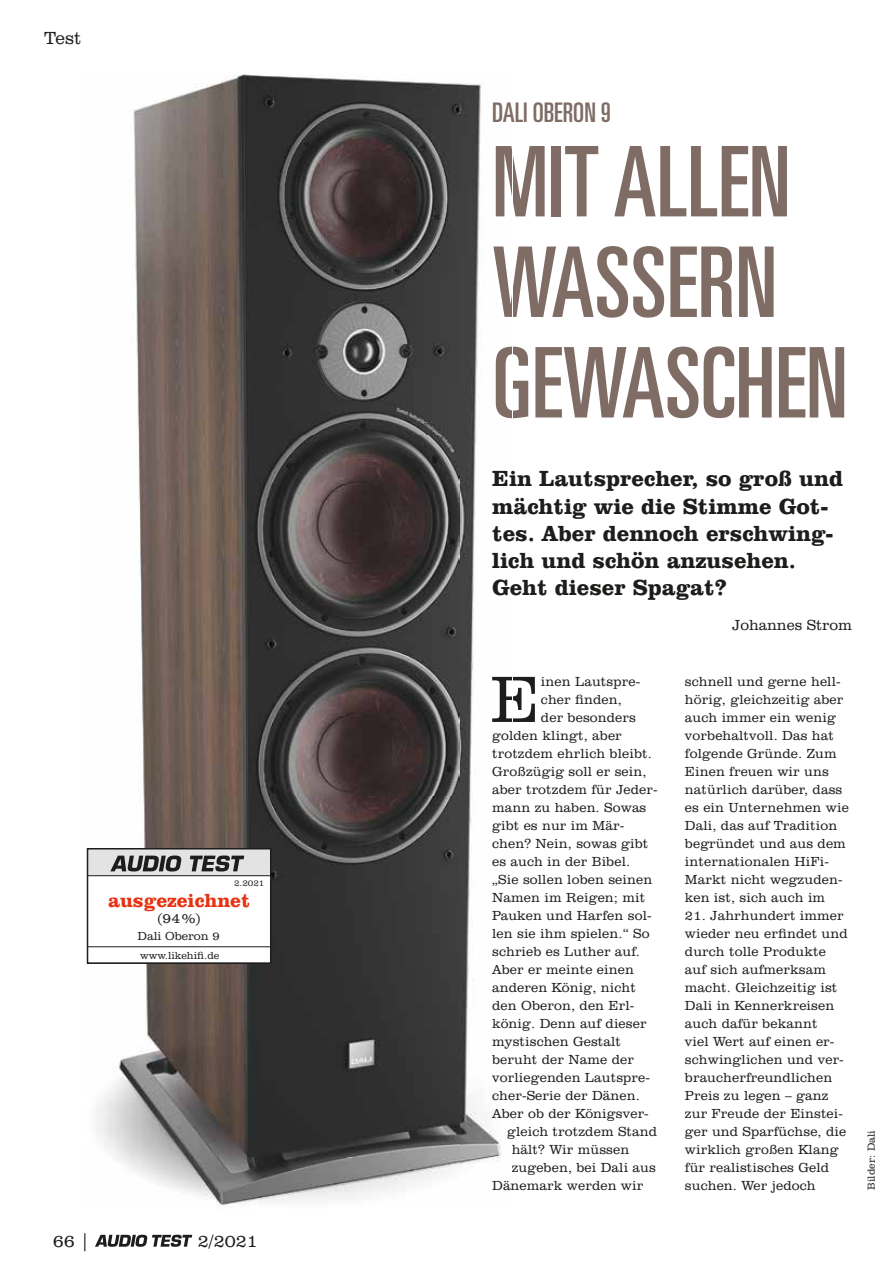
<style>
.page{position:relative;width:893px;height:1276px;background:#fff}
.page>*{position:absolute;margin:0;border:0;box-sizing:border-box;transform-origin:0 0}
.t1{font:97.5px/100.5px "Univers LT Pro Ult Cond";color:#7e6c65}
.t2{font:300 67.2px "Clarendon BT Pro";color:#1d1d1b}
.t3{font:27px "Univers LT Pro Ult Cond";color:#7e6c65}
.t4{font:800 22.5px/27px "Clarendon BT Pro";color:#1d1d1b}
.t5{font:800 19.5px "Clarendon BT Pro";color:#e63312}
.t6{font:300 18px "Clarendon BT Pro";color:#1d1d1b}
.t7{font:300 15px "Clarendon BT Pro";color:#1d1d1b}
.t8{font:300 14.25px "Clarendon BT Pro";color:#1d1d1b}
.t9{font:300 13.5px/18px "Clarendon BT Pro";letter-spacing:.01em;color:#1d1d1b}
.t10{font:300 12px "Clarendon BT Pro";color:#1d1d1b}
.t11{font:300 10.5px "Clarendon BT Pro";color:#1d1d1b}
.t12{font:300 9px "Clarendon BT Pro";color:#1d1d1b}
.s1{color:#1d1c1b}
</style>
<div class="page">
<svg style="left:95px;top:1234px;width:97px;height:12px"></svg>
<img style="left:96px;top:75px;width:416px;height:1132px">
<img style="left:492px;top:677px;width:20px;height:45px">
<img style="left:493px;top:731px;width:19px;height:12px">
<img style="left:492px;top:749px;width:20px;height:9px">
<img style="left:493px;top:766px;width:19px;height:13px">
<img style="left:493px;top:784px;width:19px;height:10px">
<img style="left:493px;top:802px;width:19px;height:10px">
<img style="left:493px;top:821px;width:19px;height:12px">
<img style="left:493px;top:838px;width:19px;height:13px">
<img style="left:493px;top:857px;width:19px;height:9px">
<img style="left:493px;top:874px;width:19px;height:12px">
<img style="left:493px;top:893px;width:19px;height:12px">
<img style="left:493px;top:910px;width:19px;height:10px">
<img style="left:492px;top:928px;width:20px;height:13px">
<img style="left:493px;top:946px;width:19px;height:10px">
<img style="left:492px;top:965px;width:20px;height:9px">
<img style="left:493px;top:983px;width:19px;height:12px">
<img style="left:493px;top:1000px;width:19px;height:12px">
<img style="left:492px;top:1018px;width:20px;height:13px">
<img style="left:493px;top:1036px;width:19px;height:13px">
<img style="left:492px;top:1055px;width:20px;height:9px">
<img style="left:492px;top:1073px;width:20px;height:12px">
<img style="left:493px;top:1090px;width:19px;height:10px">
<img style="left:492px;top:1109px;width:20px;height:12px">
<svg style="left:508px;top:1126px;width:4px;height:13px"></svg>
<img style="left:493px;top:1181px;width:19px;height:9px">
<img style="left:496px;top:146px;width:16px;height:70px">
<img style="left:493px;top:317px;width:19px;height:1px">
<img style="left:493px;top:246px;width:19px;height:71px">
<img style="left:496px;top:346px;width:16px;height:1px">
<img style="left:496px;top:347px;width:16px;height:71px">
<img style="left:493px;top:471px;width:19px;height:20px">
<img style="left:493px;top:497px;width:19px;height:21px">
<img style="left:493px;top:525px;width:19px;height:20px">
<img style="left:492px;top:551px;width:20px;height:17px">
<img style="left:493px;top:579px;width:19px;height:20px">
<img style="left:493px;top:102px;width:19px;height:20px">
<div style="left:88px;top:848px;width:183px;height:115px;background:#fff"></div>
<svg style="left:90px;top:946px;width:178px;height:2px"></svg>
<div style="left:87px;top:848px;width:184px;height:116px;border:2px solid #1d1d1b"></div>
<svg style="left:88px;top:848px;width:183px;height:28px;background:#a4a4a3"></svg>
<h3 class="t6" style="left:44px;top:27px;width:39px">Test</h3>
<p class="t12" style="left:234px;top:876px;width:32px">2.2021</p>
<h3 class="t5" style="left:108px;top:887px;width:144px">ausgezeichnet</h3>
<p class="t8" style="left:158px;top:909px;width:45px">(94 %)</p>
<p class="t10" style="left:138px;top:928px;width:84px">Dali Oberon 9</p>
<p class="t11" style="left:140px;top:949px;width:81px">www.likehifi.de</p>
<h3 class="t6" style="left:53px;top:1229px;width:38px">66 |</h3>
<h3 class="t6" style="left:198px;top:1229px;width:62px">2/2021</h3>
<h3 class="t3" style="left:492px;top:94px;width:120px">DALI OBERON 9</h3>
<h1 class="t1" style="left:492px;top:126px;width:357px">MIT ALLEN<br>WASSERN<br>GEWASCHEN</h1>
<h3 class="t4" style="left:492px;top:465px;width:352px">Ein Lautsprecher, so groß und mächtig wie die Stimme Got&shy;tes. Aber dennoch erschwing&shy;lich und schön anzusehen.<br>Geht dieser Spagat?</h3>
<p class="t7" style="left:732px;top:615px;width:121px">Johannes Strom</p>
<h2 class="t2" style="left:490px;top:656px;width:52px">E</h2>
<p class="t9" style="left:541px;top:672px;width:101px">inen Lautspre-</p>
<p class="t9" style="left:541px;top:690px;width:82px">cher finden,</p>
<p class="t9" style="left:541px;top:708px;width:96px">der besonders</p>
<p class="t9" style="left:492px;top:726px;width:131px">golden klingt, aber</p>
<p class="t9" style="left:492px;top:744px;width:161px">trotzdem ehrlich bleibt.</p>
<p class="t9" style="left:492px;top:762px;width:156px">Großzügig soll er sein,</p>
<p class="t9" style="left:492px;top:780px;width:167px">aber trotzdem für Jeder-</p>
<p class="t9" style="left:492px;top:798px;width:156px">mann zu haben. Sowas</p>
<p class="t9" style="left:492px;top:816px;width:133px">gibt es nur im Mär-</p>
<p class="t9" style="left:492px;top:834px;width:158px">chen? Nein, sowas gibt</p>
<p class="t9" style="left:492px;top:852px;width:140px">es auch in der Bibel.</p>
<p class="t9" style="left:492px;top:870px;width:162px">„Sie sollen loben seinen</p>
<p class="t9" style="left:492px;top:888px;width:155px">Namen im Reigen; mit</p>
<p class="t9" style="left:492px;top:906px;width:161px">Pauken und Harfen sol-</p>
<p class="t9" style="left:492px;top:924px;width:159px">len sie ihm spielen.“ So</p>
<p class="t9" style="left:492px;top:942px;width:149px">schrieb es Luther auf.</p>
<p class="t9" style="left:492px;top:960px;width:143px">Aber er meinte einen</p>
<p class="t9" style="left:492px;top:978px;width:145px">anderen König, nicht</p>
<p class="t9" style="left:492px;top:996px;width:144px">den Oberon, den Erl-</p>
<p class="t9" style="left:492px;top:1014px;width:156px">könig. Denn auf dieser</p>
<p class="t9" style="left:492px;top:1032px;width:130px">mystischen Gestalt</p>
<p class="t9" style="left:492px;top:1050px;width:143px">beruht der Name der</p>
<p class="t9" style="left:492px;top:1068px;width:159px">vorliegenden Lautspre-</p>
<p class="t9" style="left:492px;top:1086px;width:149px">cher-Serie der Dänen.</p>
<p class="t9" style="left:492px;top:1104px;width:158px"><span class="s1">Ab</span>er ob der Königsver-</p>
<p class="t9" style="left:507px;top:1122px;width:151px">gleich trotzdem Stand</p>
<p class="t9" style="left:512px;top:1140px;width:119px">hält? Wir müssen</p>
<p class="t9" style="left:512px;top:1158px;width:146px">zugeben, bei Dali aus</p>
<p class="t9" style="left:492px;top:1176px;width:153px">Dänemark werden wir</p>
<p class="t9" style="left:685px;top:672px;width:165px">schnell und gerne hell&shy;hörig, gleichzeitig aber auch immer ein wenig vorbehaltvoll. Das hat folgende Gründe. Zum<br>Einen freuen wir uns natürlich darüber, dass es ein Unternehmen wie<br>Dali, das auf Tradition begründet und aus dem internationalen HiFi-<br>Markt nicht wegzuden&shy;ken ist, sich auch im</p>
<p class="t9" style="left:685px;top:906px;width:164px">21. Jahrhundert immer wieder neu erfindet und durch tolle Produkte auf sich aufmerksam macht. Gleichzeitig ist<br>Dali in Kennerkreisen auch dafür bekannt<br>viel Wert auf einen er&shy;schwinglichen und ver&shy;braucherfreundlichen<br>Preis zu legen – ganz zur Freude der Einstei&shy;ger und Sparfüchse, die wirklich großen Klang für realistisches Geld suchen. Wer jedoch</p>
<p class="t11" style="left:865px;top:1190px;width:62px;rotate:-90deg">Bilder: Dali</p>
</div>
